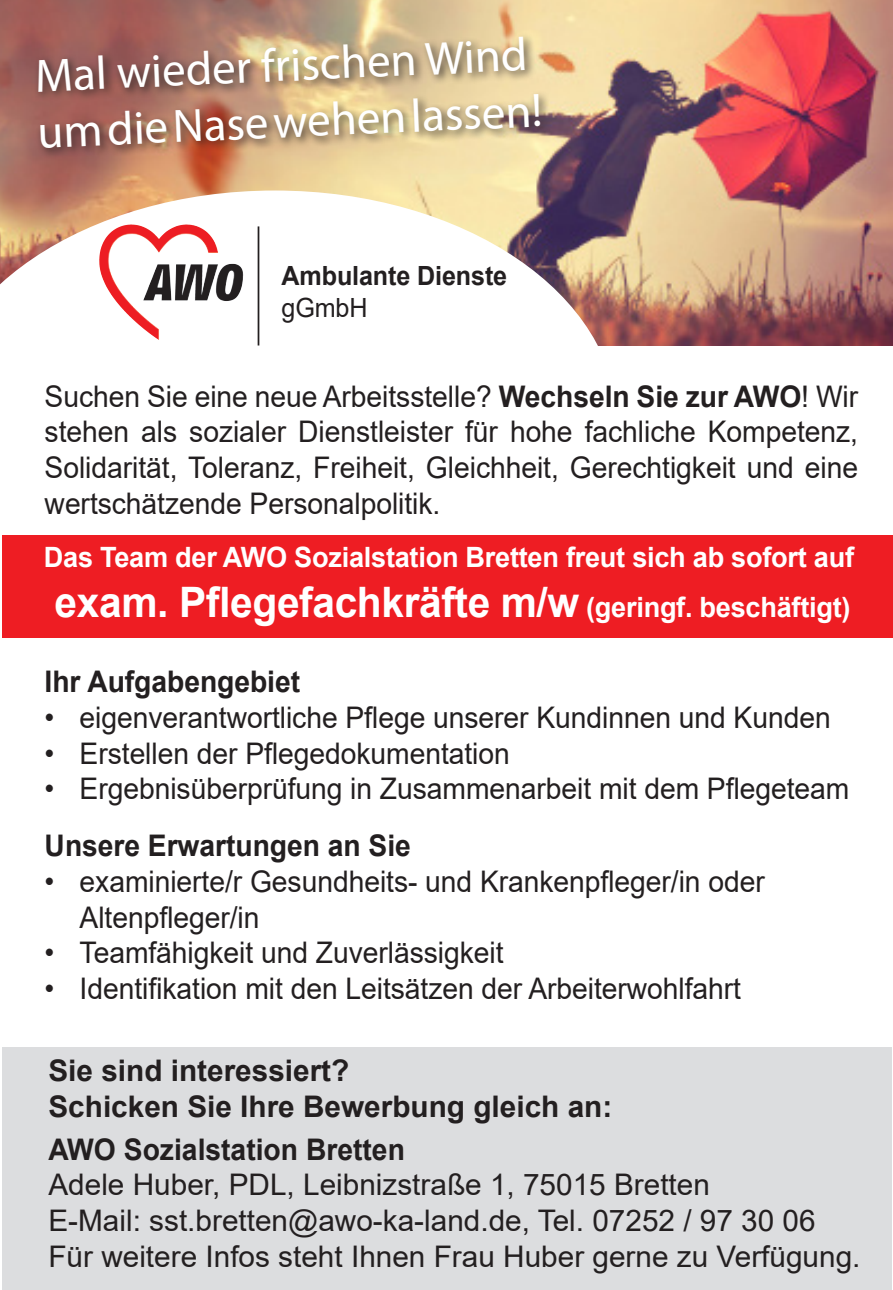
<style>
.page{position:relative;width:893px;height:1290px;background:#fff}
.page>*{position:absolute;margin:0;border:0;box-sizing:border-box;transform-origin:0 0}
.t1{font:46.9px "Myriad Pro";color:#fff}
.t2{font:700 42px "Arial";letter-spacing:-.01em;color:#fff}
.t3{font:29.75px/35.7px "Arial";color:#231f20;text-align:justify;scale:.95 1}
.t4{font:29.75px/35.7px "Arial";color:#231f20}
.t5{font:700 29.75px "Arial";color:#231f20}
.t6{font:700 29.75px "Arial";color:#231f20;scale:.95 1}
.t7{font:700 28px "Arial";letter-spacing:-.01em;color:#fff}
.t8{font:700 26.6px "Arial";letter-spacing:-.005em;color:#231f20;scale:.95 1}
.t9{font:26.6px "Arial";letter-spacing:-.005em;color:#231f20;scale:.95 1}
.s1{font-weight:700}
.s2{font-size:28px}
</style>
<div class="page">
<img style="left:0;top:0;width:893px;height:345px">
<svg style="left:0;top:190px;width:617px;height:346px"></svg>
<div style="left:2px;top:536px;width:891px;height:102px;background:#ee1d23"></div>
<div style="left:2px;top:454px;width:888px;height:60px;background:#fff"></div>
<div style="left:2px;top:1048px;width:889px;height:242px;background:#dcdddf"></div>
<img style="left:122px;top:224px;width:63px;height:15px">
<hr style="left:258px;top:226px;width:1px;height:119px;background:#231f20">
<div style="left:34px;top:32px;width:518px;height:127px;background:#231f20;opacity:.75"></div>
<p class="t1" style="left:34px;top:49px;width:494px;rotate:-3deg">Mal wieder frischen Wind</p>
<p class="t1" style="left:36px;top:106px;width:507px;rotate:-3deg">um die Nase wehen lassen!</p>
<p class="t8" style="left:282px;top:257px;width:239px">Ambulante Dienste</p>
<p class="t9" style="left:282px;top:289px;width:92px">gGmbH</p>
<p class="t3" style="left:45px;top:378px;width:858px">Suchen Sie eine neue Arbeitsstelle? <span class="s1">Wechseln Sie zur AWO</span>! Wir stehen als sozialer Dienstleister für hohe fachliche Kompetenz, Solidarität, Toleranz, Freiheit, Gleichheit, Gerechtigkeit und eine wertschätzende Personalpolitik.</p>
<p class="t7" style="left:44px;top:537px;width:812px">Das Team der AWO Sozialstation Bretten freut sich ab sofort auf</p>
<p class="t2" style="left:55px;top:573px;width:797px">exam. Pflegefachkräfte m/w <span class="s2">(geringf. beschäftigt)</span></p>
<p class="t6" style="left:45px;top:661px;width:270px">Ihr Aufgabengebiet</p>
<p class="t3" style="left:45px;top:699px;width:829px">• eigenverantwortliche Pflege unserer Kundinnen und Kunden</p>
<p class="t3" style="left:45px;top:735px;width:491px">• Erstellen der Pflegedokumentation</p>
<p class="t3" style="left:45px;top:771px;width:849px">• Ergebnisüberprüfung in Zusammenarbeit mit dem Pflegeteam</p>
<p class="t6" style="left:45px;top:825px;width:387px">Unsere Erwartungen an Sie</p>
<p class="t3" style="left:45px;top:863px;width:760px">• examinierte/r Gesundheits- und Krankenpfleger/in oder</p>
<p class="t3" style="left:80px;top:899px;width:191px">Altenpfleger/in</p>
<p class="t3" style="left:45px;top:935px;width:484px">• Teamfähigkeit und Zuverlässigkeit</p>
<p class="t3" style="left:45px;top:970px;width:735px">• Identifikation mit den Leitsätzen der Arbeiterwohlfahrt</p>
<p class="t5" style="left:48px;top:1050px;width:302px">Sie sind interessiert?</p>
<p class="t5" style="left:48px;top:1085px;width:565px">Schicken Sie Ihre Bewerbung gleich an:</p>
<p class="t4" style="left:48px;top:1131px;width:769px"><span class="s1">AWO Sozialstation Bretten<br></span>Adele Huber, PDL, Leibnizstraße 1, 75015 Bretten<br>E-Mail: sst.bretten@awo-ka-land.de, Tel. 07252 / 97 30 06</p>
<p class="t4" style="left:48px;top:1238px;width:813px">Für weitere Infos steht Ihnen Frau Huber gerne zu Verfügung.</p>
</div>
